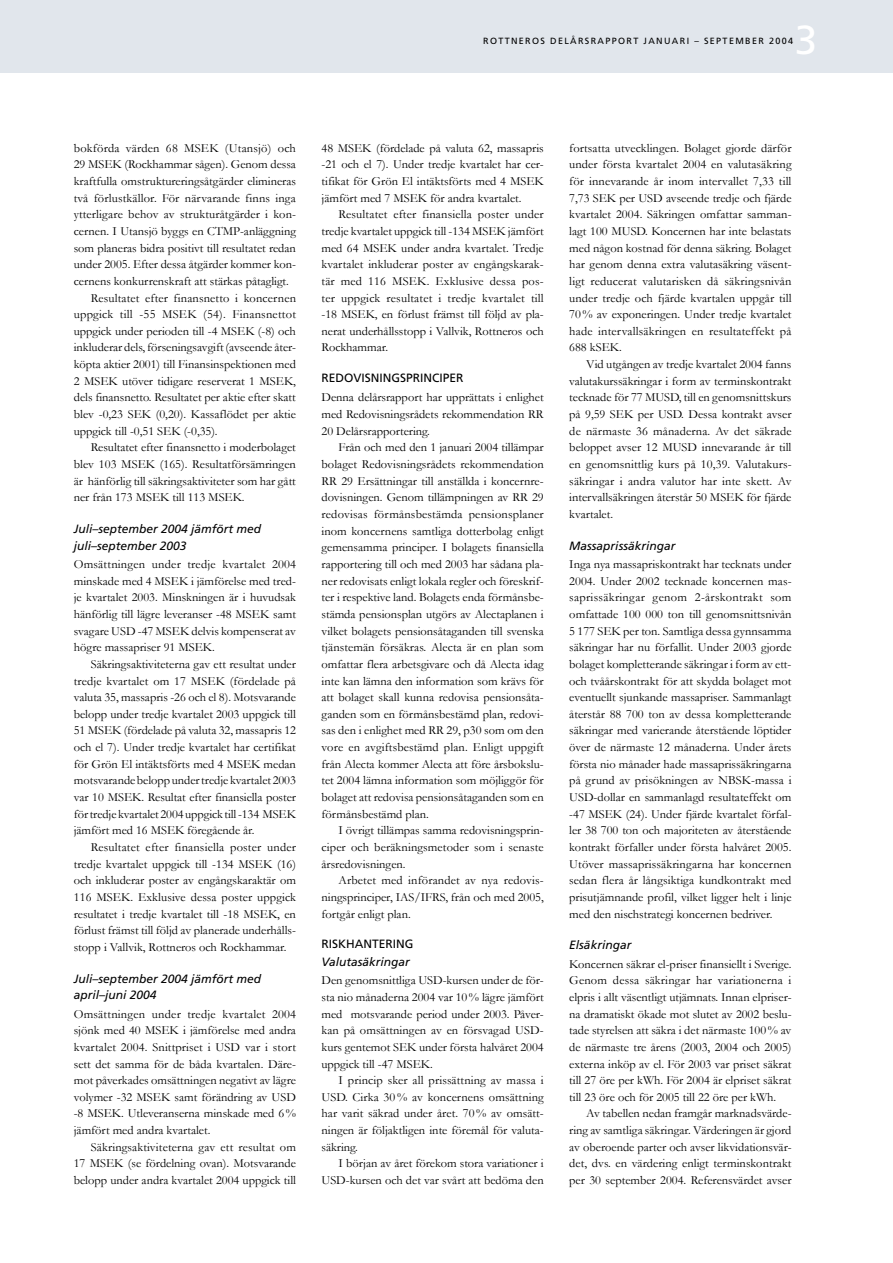
<style>
.page{position:relative;width:893px;height:1263px;background:#fff}
.page>*{position:absolute;margin:0;border:0;box-sizing:border-box;transform-origin:0 0}
.t1{font:40.5px "Frutiger";color:#fff}
.bröd_indrag{font:12.45px/16.6px "Garamond";color:#000;text-align:justify}
.bröd{font:12.45px/16.6px "Garamond";color:#000;text-align:justify}
.liten_mellis{font:italic 12px/16.5px "Frutiger";color:#000}
.mellis{font:12px "Frutiger";color:#000}
.t2{font:9px "Frutiger";letter-spacing:.15em;color:#000}
</style>
<div class="page">
<div style="left:0;top:0;width:893px;height:72px;background:#e1e6ec"></div>
<p class="t2" style="left:483px;top:35px;width:312px">ROTTNEROS DELÅRSRAPPORT JANUARI – SEPTEMBER 2004</p>
<p class="t1" style="left:795px;top:16px;width:24px">3</p>
<p class="bröd" style="left:74px;top:139px;width:224px">bokförda värden 68 MSEK (Utansjö) och 29 MSEK (Rockhammar sågen). Genom dessa kraftfulla omstruktureringsåtgärder elimineras två förlustkällor. För närvarande finns inga ytterligare behov av strukturåtgärder i kon&shy;cernen. I Utansjö byggs en CTMP-anläggning som planeras bidra positivt till resultatet redan under 2005. Efter dessa åtgärder kommer kon&shy;cernens konkurrenskraft att stärkas påtagligt.</p>
<p class="bröd_indrag" style="left:74px;top:289px;width:224px;text-indent:17px">Resultatet efter finansnetto i koncernen uppgick till -55 MSEK (54). Finansnettot uppgick under perioden till -4 MSEK (-8) och inkluderar dels, förseningsavgift (avseende åter&shy;köpta aktier 2001) till Finansinspektionen med 2 MSEK utöver tidigare reserverat 1 MSEK, dels finansnetto. Resultatet per aktie efter skatt blev -0,23 SEK (0,20). Kassaflödet per aktie uppgick till -0,51 SEK (-0,35).</p>
<p class="bröd_indrag" style="left:74px;top:439px;width:224px;text-indent:17px">Resultatet efter finansnetto i moderbolaget blev 103 MSEK (165). Resultatförsämringen är hänförlig till säkringsaktiviteter som har gått ner från 173 MSEK till 113 MSEK.</p>
<p class="liten_mellis" style="left:74px;top:521px;width:189px">Juli–september 2004 jämfört med juli–september 2003</p>
<p class="bröd" style="left:74px;top:555px;width:224px">Omsättningen under tredje kvartalet 2004 minskade med 4 MSEK i jämförelse med tred&shy;je kvartalet 2003. Minskningen är i huvudsak hänförlig till lägre leveranser -48 MSEK samt svagare USD -47 MSEK delvis kompenserat av högre massapriser 91 MSEK.</p>
<p class="bröd_indrag" style="left:74px;top:655px;width:224px;text-indent:17px">Säkringsaktiviteterna gav ett resultat under tredje kvartalet om 17 MSEK (fördelade på valuta 35, massapris -26 och el 8). Motsvarande belopp under tredje kvartalet 2003 uppgick till 51 MSEK (fördelade på valuta 32, massapris 12 och el 7). Under tredje kvartalet har certifikat för Grön El intäktsförts med 4 MSEK medan motsvarande belopp under tredje kvartalet 2003 var 10 MSEK. Resultat efter finansiella poster för tredje kvartalet 2004 uppgick till -134 MSEK jämfört med 16 MSEK föregående år.</p>
<p class="bröd_indrag" style="left:74px;top:838px;width:224px;text-indent:17px">Resultatet efter finansiella poster under tredje kvartalet uppgick till -134 MSEK (16) och inkluderar poster av engångskaraktär om 116 MSEK. Exklusive dessa poster uppgick resultatet i tredje kvartalet till -18 MSEK, en förlust främst till följd av planerade underhålls&shy;stopp i Vallvik, Rottneros och Rockhammar.</p>
<p class="liten_mellis" style="left:74px;top:970px;width:189px">Juli–september 2004 jämfört med april–juni 2004</p>
<p class="bröd" style="left:74px;top:1005px;width:224px">Omsättningen under tredje kvartalet 2004 sjönk med 40 MSEK i jämförelse med andra kvartalet 2004. Snittpriset i USD var i stort sett det samma för de båda kvartalen. Däre&shy;mot påverkades omsättningen negativt av lägre volymer -32 MSEK samt förändring av USD -8 MSEK. Utleveranserna minskade med 6 % jämfört med andra kvartalet.</p>
<p class="bröd_indrag" style="left:74px;top:1138px;width:224px;text-indent:17px">Säkringsaktiviteterna gav ett resultat om 17 MSEK (se fördelning ovan). Motsvarande belopp under andra kvartalet 2004 uppgick till</p>
<p class="bröd_indrag" style="left:322px;top:139px;width:224px">48 MSEK (fördelade på valuta 62, massapris -21 och el 7). Under tredje kvartalet har cer&shy;tifikat för Grön El intäktsförts med 4 MSEK jämfört med 7 MSEK för andra kvartalet.</p>
<p class="bröd_indrag" style="left:322px;top:206px;width:224px;text-indent:17px">Resultatet efter finansiella poster under tredje kvartalet uppgick till -134 MSEK jämfört med 64 MSEK under andra kvartalet. Tredje kvartalet inkluderar poster av engångskarak&shy;tär med 116 MSEK. Exklusive dessa pos&shy;ter uppgick resultatet i tredje kvartalet till -18 MSEK, en förlust främst till följd av pla&shy;nerat underhållsstopp i Vallvik, Rottneros och Rockhammar.</p>
<p class="mellis" style="left:322px;top:370px;width:144px">REDOVISNINGSPRINCIPER</p>
<p class="bröd" style="left:322px;top:389px;width:224px">Denna delårsrapport har upprättats i enlighet med Redovisningsrådets rekommendation RR 20 Delårsrapportering.</p>
<p class="bröd_indrag" style="left:322px;top:439px;width:224px;text-indent:17px">Från och med den 1 januari 2004 tillämpar bolaget Redovisningsrådets rekommendation RR 29 Ersättningar till anställda i koncernre&shy;dovisningen. Genom tillämpningen av RR 29 redovisas förmånsbestämda pensionsplaner inom koncernens samtliga dotterbolag enligt gemensamma principer. I bolagets finansiella rapportering till och med 2003 har sådana pla&shy;ner redovisats enligt lokala regler och föreskrif&shy;ter i respektive land. Bolagets enda förmånsbe&shy;stämda pensionsplan utgörs av Alectaplanen i vilket bolagets pensionsåtaganden till svenska tjänstemän försäkras. Alecta är en plan som omfattar flera arbetsgivare och då Alecta idag inte kan lämna den information som krävs för att bolaget skall kunna redovisa pensionsåta&shy;ganden som en förmånsbestämd plan, redovi&shy;sas den i enlighet med RR 29, p30 som om den vore en avgiftsbestämd plan. Enligt uppgift från Alecta kommer Alecta att före årsbokslu&shy;tet 2004 lämna information som möjliggör för bolaget att redovisa pensionsåtaganden som en förmånsbestämd plan.</p>
<p class="bröd_indrag" style="left:322px;top:822px;width:224px;text-indent:17px">I övrigt tillämpas samma redovisningsprin&shy;ciper och beräkningsmetoder som i senaste årsredovisningen.</p>
<p class="bröd_indrag" style="left:322px;top:872px;width:224px;text-indent:17px">Arbetet med införandet av nya redovis&shy;ningsprinciper, IAS/IFRS, från och med 2005, fortgår enligt plan.</p>
<p class="mellis" style="left:322px;top:936px;width:94px">RISKHANTERING</p>
<p class="liten_mellis" style="left:322px;top:953px;width:90px">Valutasäkringar</p>
<p class="bröd" style="left:322px;top:972px;width:224px">Den genomsnittliga USD-kursen under de för&shy;sta nio månaderna 2004 var 10 % lägre jämfört med motsvarande period under 2003. Påver&shy;kan på omsättningen av en försvagad USD&shy;kurs gentemot SEK under första halvåret 2004 uppgick till -47 MSEK.</p>
<p class="bröd_indrag" style="left:322px;top:1071px;width:224px;text-indent:17px">I princip sker all prissättning av massa i USD. Cirka 30 % av koncernens omsättning har varit säkrad under året. 70 % av omsätt&shy;ningen är följaktligen inte föremål för valuta&shy;säkring.</p>
<p class="bröd_indrag" style="left:322px;top:1155px;width:224px;text-align:right">I början av året förekom stora variationer i<br>USD-kursen och det var svårt att bedöma den</p>
<p class="bröd_indrag" style="left:569px;top:139px;width:224px">fortsatta utvecklingen. Bolaget gjorde därför under första kvartalet 2004 en valutasäkring för innevarande år inom intervallet 7,33 till 7,73 SEK per USD avseende tredje och fjärde kvartalet 2004. Säkringen omfattar samman&shy;lagt 100 MUSD. Koncernen har inte belastats med någon kostnad för denna säkring. Bolaget har genom denna extra valutasäkring väsent&shy;ligt reducerat valutarisken då säkringsnivån under tredje och fjärde kvartalen uppgår till 70 % av exponeringen. Under tredje kvartalet hade intervallsäkringen en resultateffekt på 688 kSEK.</p>
<p class="bröd_indrag" style="left:569px;top:356px;width:224px;text-indent:17px">Vid utgången av tredje kvartalet 2004 fanns valutakurssäkringar i form av terminskontrakt tecknade för 77 MUSD, till en genomsnittskurs på 9,59 SEK per USD. Dessa kontrakt avser de närmaste 36 månaderna. Av det säkrade beloppet avser 12 MUSD innevarande år till en genomsnittlig kurs på 10,39. Valutakurs&shy;säkringar i andra valutor har inte skett. Av intervallsäkringen återstår 50 MSEK för fjärde kvartalet.</p>
<p class="liten_mellis" style="left:569px;top:537px;width:108px">Massaprissäkringar</p>
<p class="bröd" style="left:569px;top:555px;width:224px">Inga nya massapriskontrakt har tecknats under 2004. Under 2002 tecknade koncernen mas&shy;saprissäkringar genom 2-årskontrakt som omfattade 100 000 ton till genomsnittsnivån 5 177 SEK per ton. Samtliga dessa gynnsamma säkringar har nu förfallit. Under 2003 gjorde bolaget kompletterande säkringar i form av ett&shy;och tvåårskontrakt för att skydda bolaget mot eventuellt sjunkande massapriser. Sammanlagt återstår 88 700 ton av dessa kompletterande säkringar med varierande återstående löptider över de närmaste 12 månaderna. Under årets första nio månader hade massaprissäkringarna på grund av prisökningen av NBSK-massa i USD-dollar en sammanlagd resultateffekt om -47 MSEK (24). Under fjärde kvartalet förfal&shy;ler 38 700 ton och majoriteten av återstående kontrakt förfaller under första halvåret 2005.<br>Utöver massaprissäkringarna har koncernen sedan flera år långsiktiga kundkontrakt med prisutjämnande profil, vilket ligger helt i linje med den nischstrategi koncernen bedriver.</p>
<p class="liten_mellis" style="left:569px;top:937px;width:64px">Elsäkringar</p>
<p class="bröd" style="left:569px;top:955px;width:224px">Koncernen säkrar el-priser finansiellt i Sverige.<br>Genom dessa säkringar har variationerna i elpris i allt väsentligt utjämnats. Innan elpriser&shy;na dramatiskt ökade mot slutet av 2002 beslu&shy;tade styrelsen att säkra i det närmaste 100 % av de närmaste tre årens (2003, 2004 och 2005) externa inköp av el. För 2003 var priset säkrat till 27 öre per kWh. För 2004 är elpriset säkrat till 23 öre och för 2005 till 22 öre per kWh.</p>
<p class="bröd_indrag" style="left:569px;top:1105px;width:224px;text-indent:17px">Av tabellen nedan framgår marknadsvärde&shy;ring av samtliga säkringar. Värderingen är gjord av oberoende parter och avser likvidationsvär&shy;det, dvs. en värdering enligt terminskontrakt per 30 september 2004. Referensvärdet avser</p>
</div>
